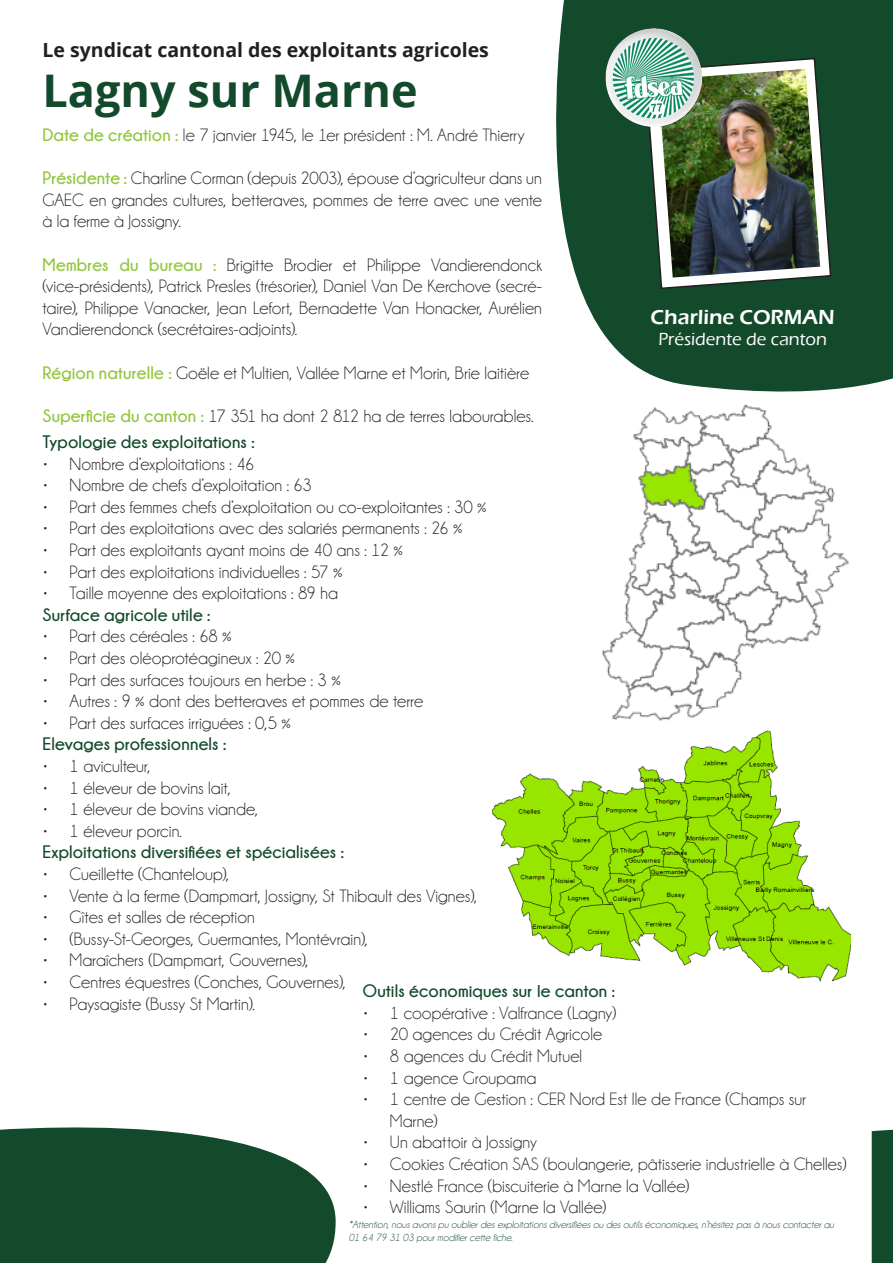
<style>
.page{position:relative;width:893px;height:1263px;background:#fff}
.page>*{position:absolute;margin:0;border:0;box-sizing:border-box;transform-origin:0 0}
.t1{font:700 45px "Open Sans";color:#134a2c}
.t2{font:600 21px "Eras ITC";color:#fff}
.t3{font:700 19.5px "Open Sans";color:#231f20}
.t4{font:18px/21.6px "Champagne&Limousines";letter-spacing:.005em;color:#1d1d1b;text-align:justify}
.t5{font:18px/21.6px "Champagne&Limousines";letter-spacing:.005em;color:#231f20}
.t6{font:700 18px "Champagne&Limousines";letter-spacing:.005em;color:#134a2c}
.t7{font:500 18px "Eras ITC";color:#fff}
.t8{font:italic 10.5px/12.6px "Champagne&Limousines";color:#134a2c}
.s1{font-weight:700;color:#92c63e}
</style>
<div class="page">
<svg style="left:556px;top:0;width:337px;height:392px;background:#2b5d42"></svg>
<svg style="left:0;top:1127px;width:336px;height:136px;background:#2b5c41"></svg>
<svg style="left:644px;top:57px;width:188px;height:233px"></svg>
<img style="left:658px;top:69px;width:162px;height:209px">
<img style="left:605px;top:29px;width:96px;height:97px">
<img style="left:602px;top:404px;width:247px;height:317px">
<img style="left:492px;top:730px;width:358px;height:252px">
<div style="left:872px;top:1129px;width:21px;height:134px;background:#134a2c"></div>
<p class="t3" style="left:43px;top:37px;width:448px">Le syndicat cantonal des exploitants agricoles</p>
<h1 class="t1" style="left:43px;top:59px;width:377px">Lagny sur Marne</h1>
<p class="t5" style="left:43px;top:124px;width:484px"><span class="s1">Date de création :</span> le 7 janvier 1945, le 1er président : M. André Thierry</p>
<p class="t4" style="left:43px;top:167px;width:501px"><span class="s1">Présidente :</span> Charline Corman (depuis 2003), épouse d’agriculteur dans un GAEC en grandes cultures, betteraves, pommes de terre avec une vente à la ferme à Jossigny.</p>
<p class="t4" style="left:43px;top:254px;width:501px"><span class="s1">Membres du bureau :</span> Brigitte Brodier et Philippe Vandierendonck (vice-présidents), Patrick Presles (trésorier), Daniel Van De Kerchove (secré&shy;taire), Philippe Vanacker, Jean Lefort, Bernadette Van Honacker, Aurélien Vandierendonck (secrétaires-adjoints).</p>
<p class="t4" style="left:43px;top:362px;width:488px"><span class="s1">Région naturelle :</span> Goële et Multien, Vallée Marne et Morin, Brie laitière</p>
<p class="t4" style="left:43px;top:405px;width:493px"><span class="s1">Superficie du canton :</span> 17 351 ha dont 2 812 ha de terres labourables.</p>
<p class="t2" style="left:651px;top:305px;width:186px">Charline CORMAN</p>
<p class="t7" style="left:658px;top:329px;width:170px">Présidente de canton</p>
<p class="t6" style="left:43px;top:432px;width:214px">Typologie des exploitations :</p>
<p class="t4" style="left:43px;top:453px;width:214px">• Nombre d’exploitations : 46</p>
<p class="t4" style="left:43px;top:474px;width:271px">• Nombre de chefs d’exploitation : 63</p>
<p class="t4" style="left:43px;top:496px;width:446px">• Part des femmes chefs d’exploitation ou co-exploitantes : 30 %</p>
<p class="t4" style="left:43px;top:518px;width:422px">• Part des exploitations avec des salariés permanents : 26 %</p>
<p class="t4" style="left:43px;top:539px;width:362px">• Part des exploitants ayant moins de 40 ans : 12 %</p>
<p class="t4" style="left:43px;top:561px;width:301px">• Part des exploitations individuelles : 57 %</p>
<p class="t4" style="left:43px;top:582px;width:297px">• Taille moyenne des exploitations : 89 ha</p>
<p class="t6" style="left:43px;top:605px;width:169px">Surface agricole utile :</p>
<p class="t4" style="left:43px;top:626px;width:191px">• Part des céréales : 68 %</p>
<p class="t4" style="left:43px;top:647px;width:254px">• Part des oléoprotéagineux : 20 %</p>
<p class="t4" style="left:43px;top:669px;width:300px">• Part des surfaces toujours en herbe : 3 %</p>
<p class="t4" style="left:43px;top:690px;width:382px">• Autres : 9 % dont des betteraves et pommes de terre</p>
<p class="t4" style="left:43px;top:712px;width:250px">• Part des surfaces irriguées : 0,5 %</p>
<p class="t6" style="left:43px;top:734px;width:185px">Elevages professionnels :</p>
<p class="t4" style="left:43px;top:755px;width:109px">• 1 aviculteur,</p>
<p class="t4" style="left:43px;top:777px;width:190px">• 1 éleveur de bovins lait,</p>
<p class="t4" style="left:43px;top:798px;width:217px">• 1 éleveur de bovins viande,</p>
<p class="t4" style="left:43px;top:820px;width:141px">• 1 éleveur porcin.</p>
<p class="t6" style="left:43px;top:842px;width:303px">Exploitations diversifiées et spécialisées :</p>
<p class="t4" style="left:43px;top:863px;width:188px">• Cueillette (Chanteloup),</p>
<p class="t4" style="left:43px;top:885px;width:436px">• Vente à la ferme (Dampmart, Jossigny, St Thibault des Vignes),</p>
<p class="t4" style="left:43px;top:906px;width:214px">• Gîtes et salles de réception</p>
<p class="t4" style="left:43px;top:928px;width:327px">• (Bussy-St-Georges, Guermantes, Montévrain),</p>
<p class="t4" style="left:43px;top:950px;width:268px">• Maraîchers (Dampmart, Gouvernes),</p>
<p class="t4" style="left:43px;top:971px;width:305px">• Centres équestres (Conches, Gouvernes),</p>
<p class="t4" style="left:43px;top:993px;width:214px">• Paysagiste (Bussy St Martin).</p>
<p class="t6" style="left:363px;top:981px;width:254px">Outils économiques sur le canton :</p>
<p class="t5" style="left:363px;top:1002px;width:255px">• 1 coopérative : Valfrance (Lagny)</p>
<p class="t5" style="left:363px;top:1024px;width:241px">• 20 agences du Crédit Agricole</p>
<p class="t5" style="left:363px;top:1045px;width:221px">• 8 agences du Crédit Mutuel</p>
<p class="t5" style="left:363px;top:1067px;width:175px">• 1 agence Groupama</p>
<p class="t5" style="left:390px;top:1088px;width:418px;text-indent:-27px">• 1 centre de Gestion : CER Nord Est Ile de France (Champs sur<br>Marne)</p>
<p class="t5" style="left:363px;top:1132px;width:176px">• Un abattoir à Jossigny</p>
<p class="t5" style="left:363px;top:1153px;width:485px">• Cookies Création SAS (boulangerie, pâtisserie industrielle à Chelles)</p>
<p class="t5" style="left:363px;top:1175px;width:328px">• Nestlé France (biscuiterie à Marne la Vallée)</p>
<p class="t5" style="left:363px;top:1196px;width:245px">• Williams Saurin (Marne la Vallée)</p>
<p class="t8" style="left:349px;top:1218px;width:487px">*Attention, nous avons pu oublier des exploitations diversifiées ou des outils économiques, n’hésitez pas à nous contacter au<br>01 64 79 31 03 pour modifier cette fiche.</p>
</div>
